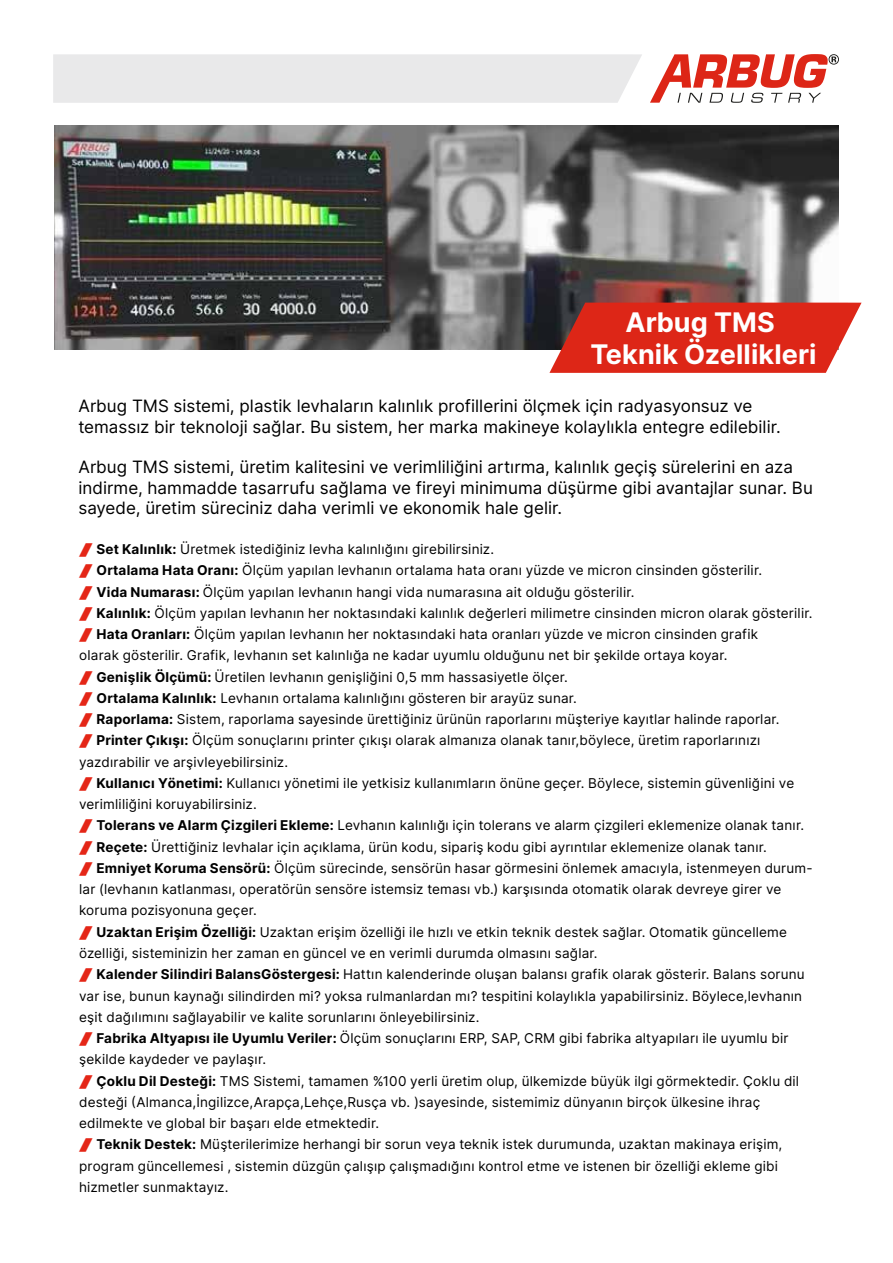
<style>
.page{position:relative;width:893px;height:1263px;background:#fff}
.page>*{position:absolute;margin:0;border:0;box-sizing:border-box;transform-origin:0 0}
.t1{font:700 27px/32.4px "Inter";letter-spacing:.005em;color:#fff;text-align:center}
.t2{font:16.95px/20.4px "Inter";letter-spacing:.005em;color:#000}
.t3{font:13.5px "Inter";letter-spacing:.015em;color:#000}
.s1{font-weight:700}
</style>
<div class="page">
<svg style="left:650px;top:54px;width:189px;height:49px"></svg>
<div style="left:53px;top:54px;width:589px;height:49px;background:#e9e9ea"></div>
<img style="left:54px;top:126px;width:785px;height:224px">
<svg style="left:549px;top:303px;width:313px;height:70px;background:#d53427"></svg>
<h1 class="t1" style="left:590px;top:305px;width:227px">Arbug TMS<br>Teknik Özellikleri</h1>
<p class="t2" style="left:78px;top:395px;width:704px">Arbug TMS sistemi, plastik levhaların kalınlık profillerini ölçmek için radyasyonsuz ve temassız bir teknoloji sağlar. Bu sistem, her marka makineye kolaylıkla entegre edilebilir.</p>
<p class="t2" style="left:78px;top:457px;width:736px">Arbug TMS sistemi, üretim kalitesini ve verimliliğini artırma, kalınlık geçiş sürelerini en aza indirme, hammadde tasarrufu sağlama ve fireyi minimuma düşürme gibi avantajlar sunar. Bu sayede, üretim süreciniz daha verimli ve ekonomik hale gelir.</p>
<p class="t3" style="left:96px;top:539px;width:399px"><span class="s1">Set Kalınlık:</span> Üretmek istediğiniz levha kalınlığını girebilirsiniz.</p>
<p class="t3" style="left:96px;top:561px;width:667px"><span class="s1">Ortalama Hata Oranı:</span> Ölçüm yapılan levhanın ortalama hata oranı yüzde ve micron cinsinden gösterilir.</p>
<p class="t3" style="left:96px;top:582px;width:540px"><span class="s1">Vida Numarası:</span> Ölçüm yapılan levhanın hangi vida numarasına ait olduğu gösterilir.</p>
<p class="t3" style="left:96px;top:603px;width:718px"><span class="s1">Kalınlık:</span> Ölçüm yapılan levhanın her noktasındaki kalınlık değerleri milimetre cinsinden micron olarak gösterilir.</p>
<p class="t3" style="left:96px;top:624px;width:663px"><span class="s1">Hata Oranları:</span> Ölçüm yapılan levhanın her noktasındaki hata oranları yüzde ve micron cinsinden grafik</p>
<p class="t3" style="left:79px;top:646px;width:650px">olarak gösterilir. Grafik, levhanın set kalınlığa ne kadar uyumlu olduğunu net bir şekilde ortaya koyar.</p>
<p class="t3" style="left:96px;top:667px;width:473px"><span class="s1">Genişlik Ölçümü:</span> Üretilen levhanın genişliğini 0,5 mm hassasiyetle ölçer.</p>
<p class="t3" style="left:96px;top:688px;width:482px"><span class="s1">Ortalama Kalınlık:</span> Levhanın ortalama kalınlığını gösteren bir arayüz sunar.</p>
<p class="t3" style="left:96px;top:709px;width:685px"><span class="s1">Raporlama:</span> Sistem, raporlama sayesinde ürettiğiniz ürünün raporlarını müşteriye kayıtlar halinde raporlar.</p>
<p class="t3" style="left:96px;top:731px;width:665px"><span class="s1">Printer Çıkışı:</span> Ölçüm sonuçlarını printer çıkışı olarak almanıza olanak tanır,böylece, üretim raporlarınızı</p>
<p class="t3" style="left:79px;top:752px;width:210px">yazdırabilir ve arşivleyebilirsiniz.</p>
<p class="t3" style="left:96px;top:773px;width:699px"><span class="s1">Kullanıcı Yönetimi:</span> Kullanıcı yönetimi ile yetkisiz kullanımların önüne geçer. Böylece, sistemin güvenliğini ve</p>
<p class="t3" style="left:79px;top:794px;width:179px">verimliliğini koruyabilirsiniz.</p>
<p class="t3" style="left:96px;top:816px;width:709px"><span class="s1">Tolerans ve Alarm Çizgileri Ekleme:</span> Levhanın kalınlığı için tolerans ve alarm çizgileri eklemenize olanak tanır.</p>
<p class="t3" style="left:96px;top:837px;width:672px"><span class="s1">Reçete:</span> Ürettiğiniz levhalar için açıklama, ürün kodu, sipariş kodu gibi ayrıntılar eklemenize olanak tanır.</p>
<p class="t3" style="left:96px;top:858px;width:718px"><span class="s1">Emniyet Koruma Sensörü:</span> Ölçüm sürecinde, sensörün hasar görmesini önlemek amacıyla, istenmeyen durum-</p>
<p class="t3" style="left:79px;top:879px;width:704px">lar (levhanın katlanması, operatörün sensöre istemsiz teması vb.) karşısında otomatik olarak devreye girer ve</p>
<p class="t3" style="left:79px;top:901px;width:179px">koruma pozisyonuna geçer.</p>
<p class="t3" style="left:96px;top:922px;width:692px"><span class="s1">Uzaktan Erişim Özelliği:</span> Uzaktan erişim özelliği ile hızlı ve etkin teknik destek sağlar. Otomatik güncelleme</p>
<p class="t3" style="left:79px;top:943px;width:520px">özelliği, sisteminizin her zaman en güncel ve en verimli durumda olmasını sağlar.</p>
<p class="t3" style="left:96px;top:964px;width:710px"><span class="s1">Kalender Silindiri BalansGöstergesi:</span> Hattın kalenderinde oluşan balansı grafik olarak gösterir. Balans sorunu</p>
<p class="t3" style="left:79px;top:986px;width:724px">var ise, bunun kaynağı silindirden mi? yoksa rulmanlardan mı? tespitini kolaylıkla yapabilirsiniz. Böylece,levhanın</p>
<p class="t3" style="left:79px;top:1007px;width:402px">eşit dağılımını sağlayabilir ve kalite sorunlarını önleyebilirsiniz.</p>
<p class="t3" style="left:96px;top:1028px;width:694px"><span class="s1">Fabrika Altyapısı ile Uyumlu Veriler:</span> Ölçüm sonuçlarını ERP, SAP, CRM gibi fabrika altyapıları ile uyumlu bir</p>
<p class="t3" style="left:79px;top:1049px;width:188px">şekilde kaydeder ve paylaşır.</p>
<p class="t3" style="left:96px;top:1071px;width:704px"><span class="s1">Çoklu Dil Desteği:</span> TMS Sistemi, tamamen %100 yerli üretim olup, ülkemizde büyük ilgi görmektedir. Çoklu dil</p>
<p class="t3" style="left:79px;top:1092px;width:683px">desteği (Almanca,İngilizce,Arapça,Lehçe,Rusça vb. )sayesinde, sistemimiz dünyanın birçok ülkesine ihraç</p>
<p class="t3" style="left:79px;top:1113px;width:301px">edilmekte ve global bir başarı elde etmektedir.</p>
<p class="t3" style="left:96px;top:1135px;width:687px"><span class="s1">Teknik Destek:</span> Müşterilerimize herhangi bir sorun veya teknik istek durumunda, uzaktan makinaya erişim,</p>
<p class="t3" style="left:79px;top:1156px;width:700px">program güncellemesi , sistemin düzgün çalışıp çalışmadığını kontrol etme ve istenen bir özelliği ekleme gibi</p>
<p class="t3" style="left:79px;top:1177px;width:151px">hizmetler sunmaktayız.</p>
</div>
